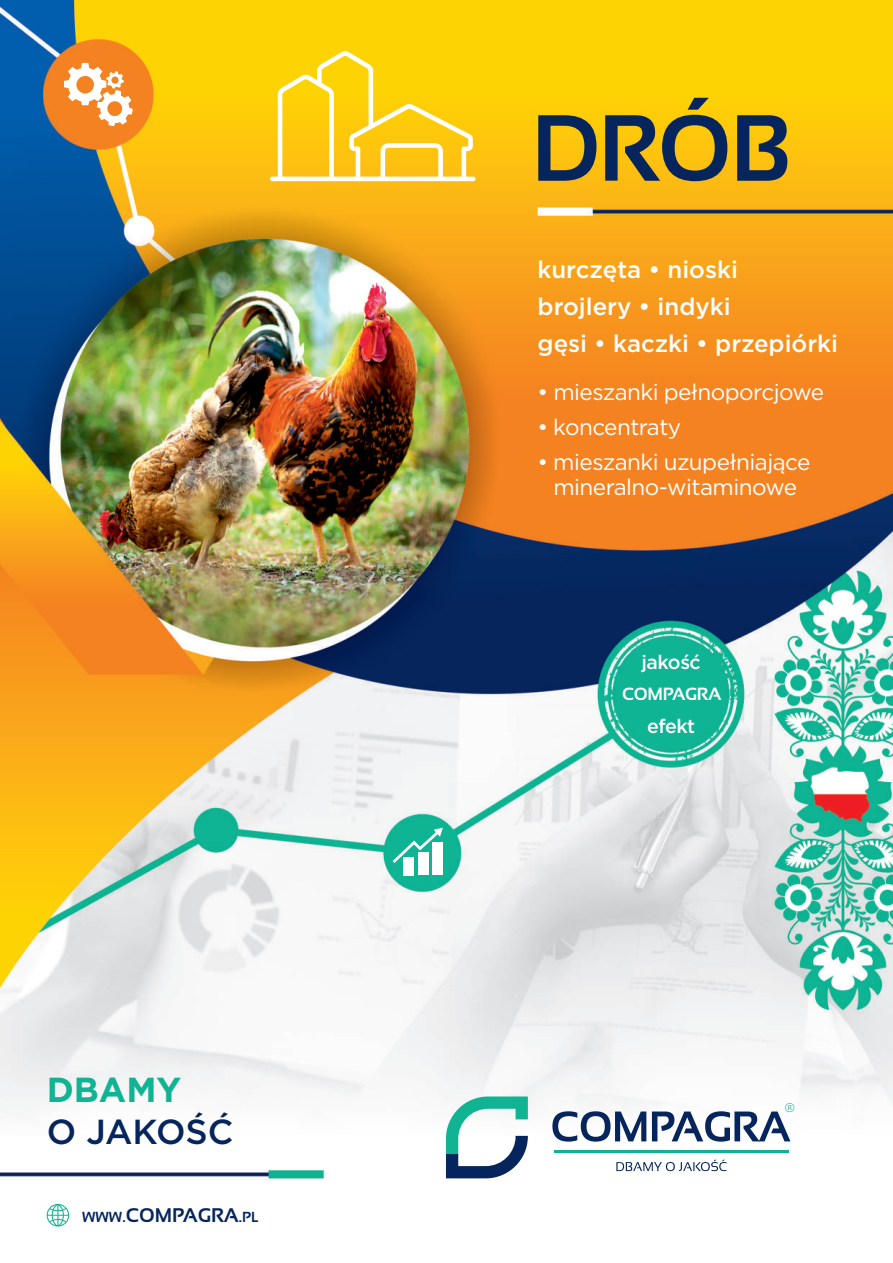
<style>
.page{position:relative;width:893px;height:1263px;background:#fff}
.page>*{position:absolute;margin:0;border:0;box-sizing:border-box;transform-origin:0 0}
.t1{font:700 93.9px "Sansation";color:#05255c}
.t2{font:500 34.8px "Gotham";color:#05255c}
.t3{font:700 34.8px "Gotham";color:#10b392}
.t4{font:500 24px/36.9px "Gotham";color:#fff}
.t5{font:22.5px/25px "Gotham";letter-spacing:-.025em;color:#fff;text-align:center}
.t6{font:700 19.8px "Sansation";color:#05255c}
.t7{font:500 19.5px "Gotham";letter-spacing:-.025em;color:#fff}
.t8{font:700 17.7px "Sansation";letter-spacing:-.02em;color:#fff}
.s1{font-size:14.55px}
</style>
<div class="page">
<img style="left:0;top:0;width:893px;height:1227px">
<hr style="left:554px;top:1150px;width:235px;height:2px;background:#10b392">
<svg style="left:446px;top:1096px;width:82px;height:82px"></svg>
<svg style="left:616px;top:1160px;width:110px;height:11px"></svg>
<svg style="left:552px;top:1103px;width:242px;height:38px"></svg>
<svg style="left:47px;top:1204px;width:22px;height:22px"></svg>
<div style="left:403px;top:857px;width:11px;height:18px;background:#fff"></div>
<div style="left:418px;top:852px;width:10px;height:23px;background:#fff"></div>
<div style="left:432px;top:842px;width:11px;height:33px;background:#fff"></div>
<svg style="left:393px;top:828px;width:50px;height:35px"></svg>
<svg style="left:64px;top:63px;width:69px;height:63px"></svg>
<svg style="left:270px;top:51px;width:205px;height:130px;background:#fed32e"></svg>
<h2 class="t3" style="left:47px;top:1074px;width:136px">DBAMY</h2>
<h2 class="t2" style="left:47px;top:1116px;width:188px">O JAKOŚĆ</h2>
<p class="t6" style="left:82px;top:1208px;width:178px"><span class="s1">WWW.</span>COMPAGRA<span class="s1">.PL</span></p>
<h1 class="t1" style="left:531px;top:112px;width:261px">DRÓB</h1>
<p class="t4" style="left:538px;top:253px;width:302px">kurczęta • nioski<br>brojlery • indyki<br>gęsi • kaczki • przepiórki</p>
<p class="t5" style="left:538px;top:380px;width:288px">• mieszanki pełnoporcjowe</p>
<p class="t5" style="left:538px;top:415px;width:145px">• koncentraty</p>
<p class="t5" style="left:538px;top:451px;width:274px">• mieszanki uzupełniające mineralno-witaminowe</p>
<p class="t7" style="left:641px;top:654px;width:61px">jakość</p>
<p class="t8" style="left:622px;top:687px;width:101px">COMPAGRA</p>
<p class="t7" style="left:647px;top:717px;width:50px">efekt</p>
</div>
